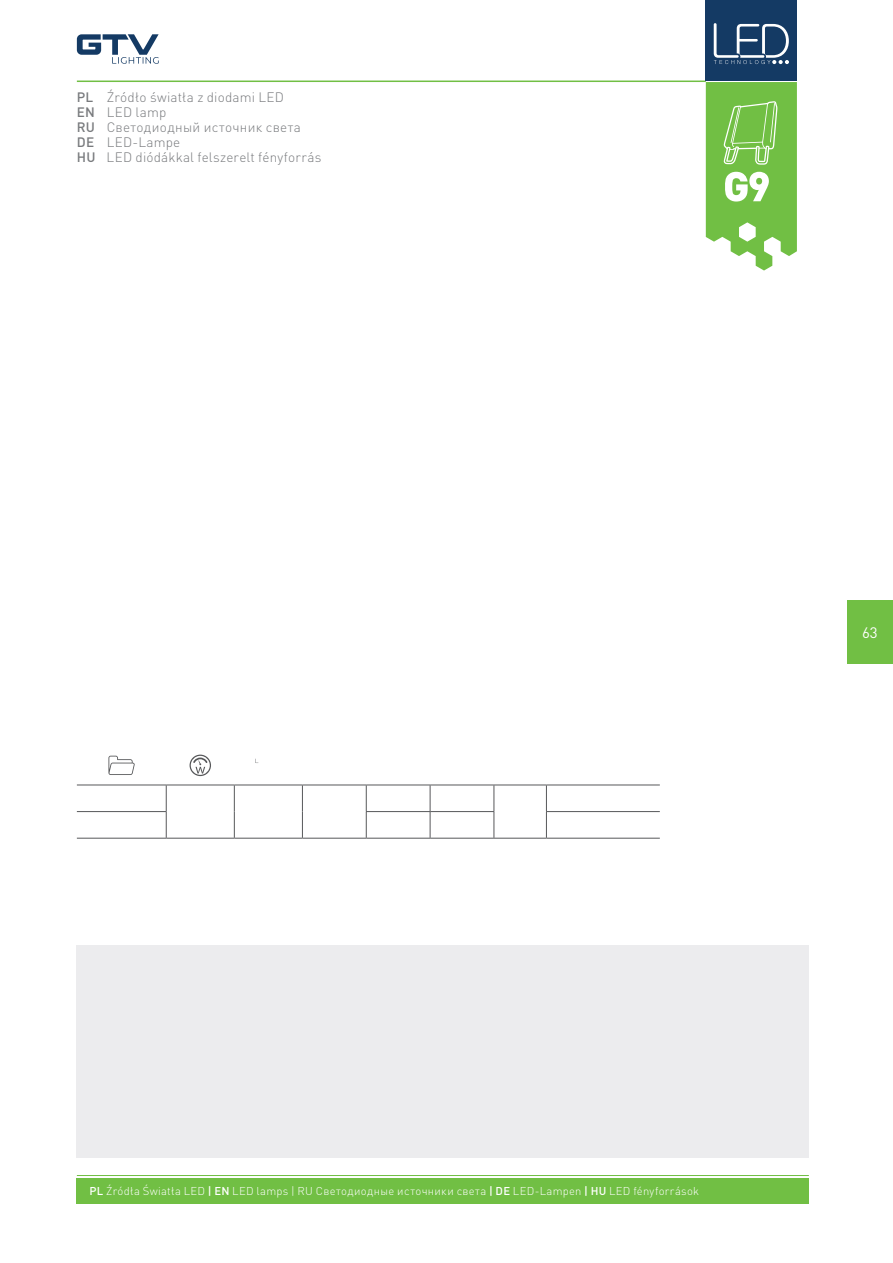
<style>
.page{position:relative;width:893px;height:1263px;background:#fff}
.page>*{position:absolute;margin:0;border:0;box-sizing:border-box;transform-origin:0 0}
.t1{font:15px "DIN Pro";color:#fff}
.Naglowek_HU{font:300 13.5px "DIN Pro";letter-spacing:.01em;color:#787a7d}
.Naglowek_RU{font:300 13.5px "DIN Pro";letter-spacing:.025em;color:#787a7d}
.NAGLOWEK{font:300 13.5px "DIN Pro";letter-spacing:.01em;color:#787a7d}
.Naglowek_DE{font:300 13.5px "DIN Pro";letter-spacing:.015em;color:#787a7d}
.Naglowek_EN{font:300 13.5px "DIN Pro";letter-spacing:.015em;color:#787a7d}
.t2{font:300 11.25px "DIN Pro";letter-spacing:.03em;color:#fff}
.s1{font-weight:500}
</style>
<div class="page">
<div style="left:77px;top:1177px;width:731px;height:25px;background:#71bf44"></div>
<hr style="left:77px;top:1174px;width:731px;height:1px;background:#71bf44">
<hr style="left:77px;top:80px;width:628px;height:2px;background:#71bf44">
<svg style="left:77px;top:34px;width:82px;height:30px"></svg>
<div style="left:77px;top:944px;width:731px;height:213px;background:#ececee"></div>
<div style="left:846px;top:600px;width:46px;height:64px;background:#71bf44"></div>
<div style="left:705px;top:0;width:91px;height:80px;background:#143a64"></div>
<svg style="left:705px;top:82px;width:91px;height:188px"></svg>
<hr style="left:731px;top:142px;width:31px;height:2px;background:#fff">
<svg style="left:713px;top:23px;width:75px;height:41px"></svg>
<hr style="left:77px;top:811px;width:89px;height:1px;background:#57585a">
<svg style="left:166px;top:785px;width:1px;height:52px"></svg>
<svg style="left:234px;top:785px;width:1px;height:52px"></svg>
<svg style="left:302px;top:785px;width:1px;height:52px"></svg>
<hr style="left:366px;top:811px;width:64px;height:1px;background:#57585a">
<svg style="left:366px;top:785px;width:1px;height:52px"></svg>
<hr style="left:430px;top:811px;width:64px;height:1px;background:#57585a">
<svg style="left:429px;top:785px;width:1px;height:52px"></svg>
<svg style="left:493px;top:785px;width:1px;height:52px"></svg>
<hr style="left:546px;top:811px;width:113px;height:1px;background:#57585a">
<svg style="left:546px;top:785px;width:1px;height:52px"></svg>
<hr style="left:77px;top:837px;width:89px;height:1px;background:#57585a">
<hr style="left:166px;top:837px;width:68px;height:1px;background:#57585a">
<hr style="left:234px;top:837px;width:68px;height:1px;background:#57585a">
<hr style="left:302px;top:837px;width:64px;height:1px;background:#57585a">
<hr style="left:366px;top:837px;width:64px;height:1px;background:#57585a">
<hr style="left:430px;top:837px;width:64px;height:1px;background:#57585a">
<hr style="left:494px;top:837px;width:52px;height:1px;background:#57585a">
<hr style="left:546px;top:837px;width:113px;height:1px;background:#57585a">
<hr style="left:77px;top:784px;width:89px;height:1px;background:#57585a">
<hr style="left:166px;top:784px;width:68px;height:1px;background:#57585a">
<hr style="left:234px;top:784px;width:68px;height:1px;background:#57585a">
<hr style="left:302px;top:784px;width:64px;height:1px;background:#57585a">
<hr style="left:366px;top:784px;width:64px;height:1px;background:#57585a">
<hr style="left:430px;top:784px;width:64px;height:1px;background:#57585a">
<hr style="left:494px;top:784px;width:52px;height:1px;background:#57585a">
<hr style="left:546px;top:784px;width:113px;height:1px;background:#57585a">
<svg style="left:108px;top:755px;width:27px;height:19px"></svg>
<svg style="left:189px;top:754px;width:22px;height:21px"></svg>
<p class="NAGLOWEK" style="left:77px;top:88px;width:208px"><span class="s1">PL</span> Źródło światła z diodami LED</p>
<p class="Naglowek_EN" style="left:77px;top:103px;width:91px"><span class="s1">EN</span> LED lamp</p>
<p class="Naglowek_RU" style="left:77px;top:118px;width:225px"><span class="s1">RU</span> Светодиодный источник света</p>
<p class="Naglowek_DE" style="left:77px;top:133px;width:105px"><span class="s1">DE</span> LED-Lampe</p>
<p class="Naglowek_HU" style="left:77px;top:148px;width:246px"><span class="s1">HU</span> LED diódákkal felszerelt fényforrás</p>
<h1 class="t1" style="left:861px;top:622px;width:17px">63</h1>
<p class="t2" style="left:90px;top:1182px;width:610px"><span class="s1">PL</span> Źródła Światła LED <span class="s1">| EN</span> LED lamps | RU Светодиодные источники света <span class="s1">| DE</span> LED-Lampen <span class="s1">| HU</span> LED fényforrások</p>
</div>
